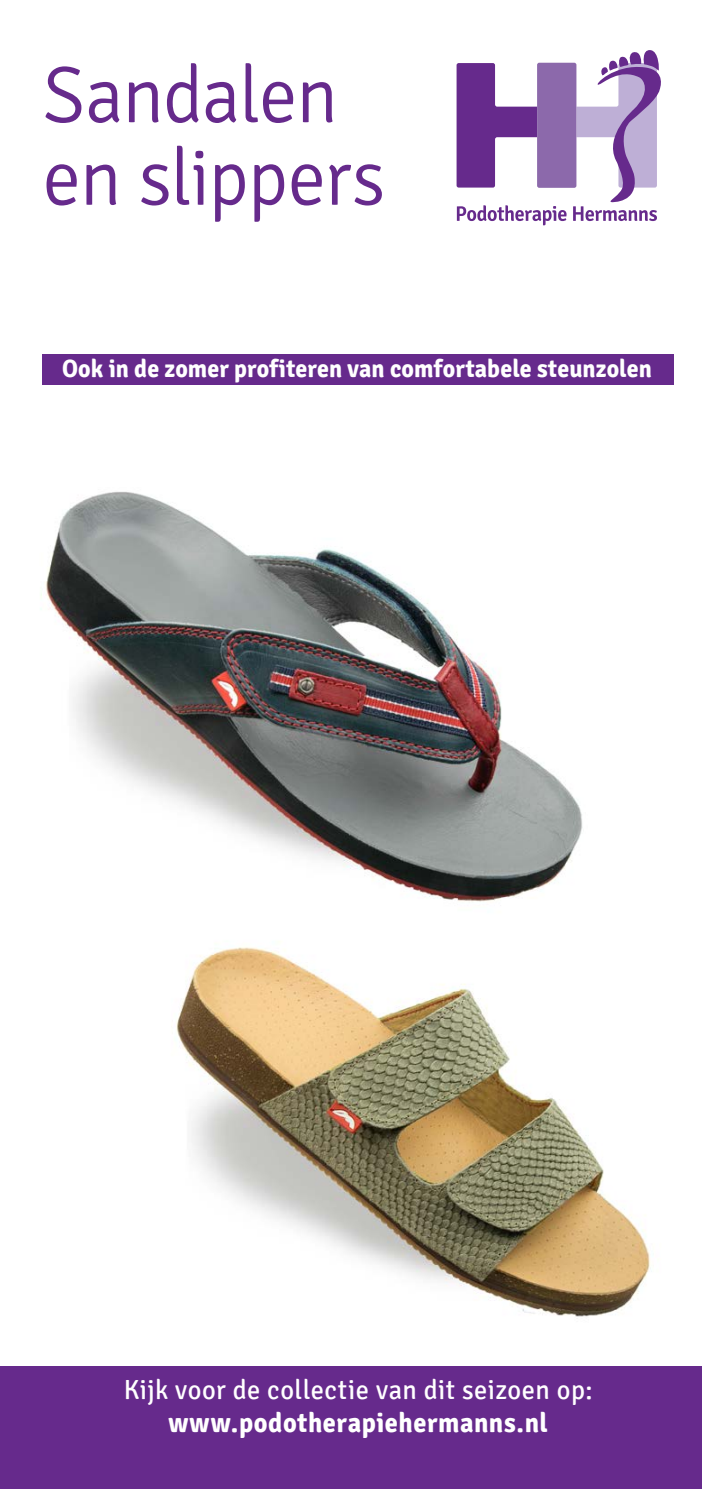
<style>
.page{position:relative;width:702px;height:1489px;background:#fff}
.page>*{position:absolute;margin:0;border:0;box-sizing:border-box;transform-origin:0 0}
.t1{font:300 80px/82.5px "Signika";letter-spacing:-.02em;color:#662a8c;scale:.96 1}
.t2{font:27.5px "Signika";letter-spacing:.015em;color:#fff;scale:.96 1}
.t3{font:700 27.5px "Signika";letter-spacing:.02em;color:#fff;scale:.96 1}
.t4{font:700 25px "Signika";letter-spacing:.005em;color:#fff;scale:.96 1}
</style>
<div class="page">
<div style="left:0;top:1365px;width:702px;height:123px;background:#662a8c"></div>
<img style="left:41px;top:491px;width:542px;height:363px">
<div style="left:43px;top:354px;width:630px;height:31px;background:#662a8c"></div>
<svg style="left:456px;top:63px;width:81px;height:124px"></svg>
<div style="left:537px;top:63px;width:39px;height:125px;background:#8c69ab;border-radius:2px"></div>
<svg style="left:457px;top:205px;width:109px;height:20px"></svg>
<svg style="left:573px;top:50px;width:88px;height:171px"></svg>
<img style="left:99px;top:854px;width:603px;height:512px">
<h1 class="t1" style="left:43px;top:55px;width:358px">Sandalen en slippers</h1>
<p class="t4" style="left:62px;top:353px;width:616px">Ook in de zomer profiteren van comfortabele steunzolen</p>
<p class="t2" style="left:124px;top:1373px;width:489px">Kijk voor de collectie van dit seizoen op:</p>
<p class="t3" style="left:168px;top:1405px;width:396px">www.podotherapiehermanns.nl</p>
</div>
